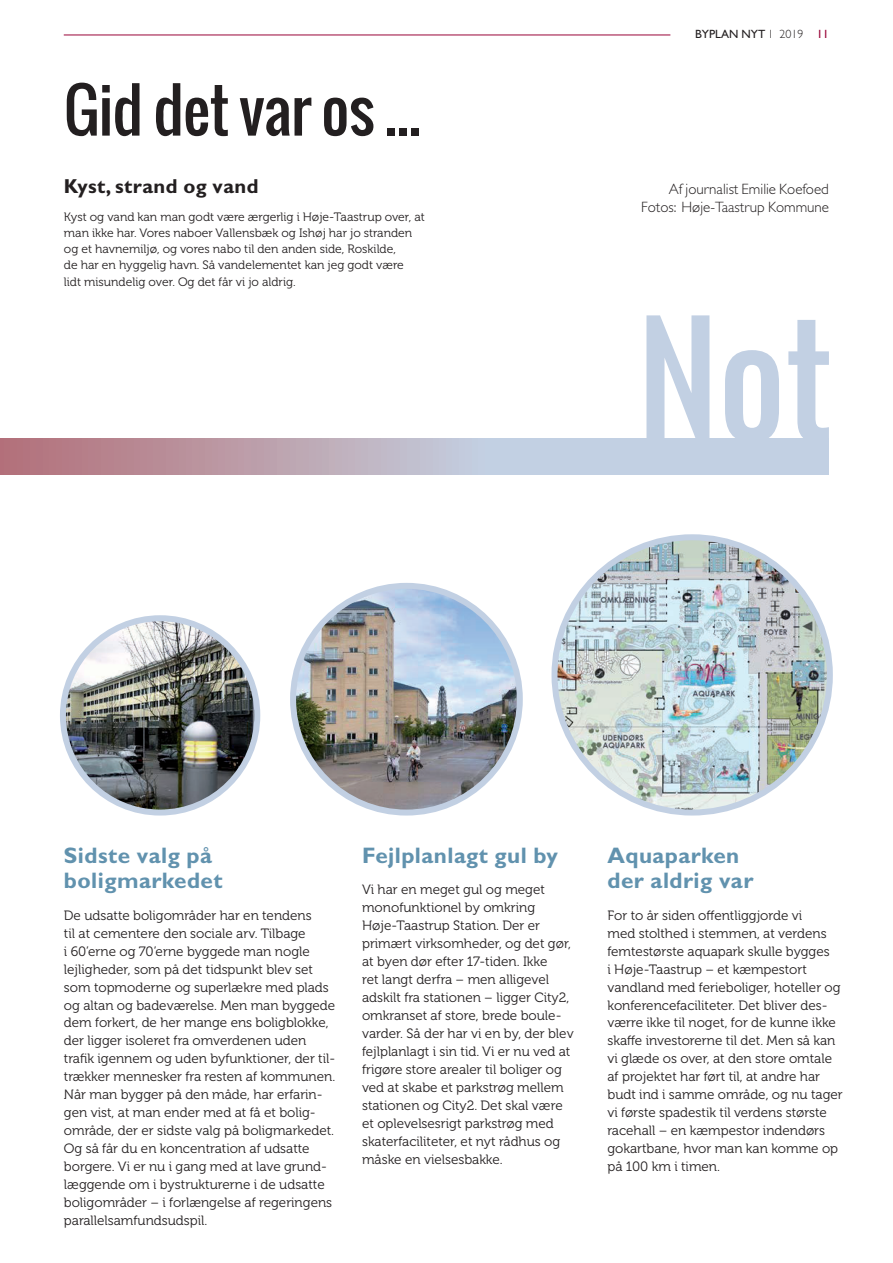
<style>
.page{position:relative;width:893px;height:1263px;background:#fff}
.page>*{position:absolute;margin:0;border:0;box-sizing:border-box;transform-origin:0 0}
.t1{font:60px "Oswald";letter-spacing:-.01em;color:#231f20}
.t2{font:700 22.5px/25.5px "Gill Sans Std";letter-spacing:.02em;color:#6192ae}
.t3{font:700 20.25px "Gill Sans Std";letter-spacing:.02em;color:#231f20}
.t4{font:300 15px/18px "Gill Sans Std";color:#231f20;text-align:right}
.t5{font:13.5px/18px "Museo 300";color:#231f20}
.t6{font:12.15px/16.2px "Museo 300";color:#231f20}
.t7{font:12px "Gill Sans Std";color:#231f20}
.s1{font-weight:300}
.s2{color:#990438}
</style>
<div class="page">
<svg style="left:646px;top:315px;width:183px;height:123px"></svg>
<svg style="left:0;top:438px;width:829px;height:36px;background:#beb2c1"></svg>
<img style="left:554px;top:537px;width:276px;height:276px;border-radius:50%">
<div style="left:551px;top:534px;width:282px;height:282px;border:6px solid #c2d0e3;border-radius:50%"></div>
<img style="left:293px;top:586px;width:227px;height:227px;border-radius:50%">
<div style="left:290px;top:583px;width:233px;height:233px;border:6px solid #c2d0e3;border-radius:50%"></div>
<img style="left:63px;top:618px;width:194px;height:195px;border-radius:50%">
<div style="left:60px;top:615px;width:200px;height:201px;border:6px solid #c2d0e3;border-radius:50%"></div>
<hr style="left:64px;top:35px;width:606px;height:1px;background:#990438">
<h1 class="t1" style="left:64px;top:83px;width:358px">Gid det var os ...</h1>
<h3 class="t3" style="left:64px;top:178px;width:196px">Kyst, strand og vand</h3>
<p class="t6" style="left:64px;top:209px;width:362px">Kyst og vand kan man godt være ærgerlig i Høje-Taastrup over, at man ikke har. Vores naboer Vallensbæk og Ishøj har jo stranden og et havnemiljø, og vores nabo til den anden side, Roskilde,<br>de har en hyggelig havn. Så vandelementet kan jeg godt være<br>lidt misundelig over. Og det får vi jo aldrig.</p>
<p class="t7" style="left:695px;top:27px;width:135px">BYPLAN NYT <span class="s1">1 2019</span> <span class="s2">11</span></p>
<p class="t4" style="left:641px;top:180px;width:189px">Af journalist Emilie Koefoed<br>Fotos: Høje-Taastrup Kommune</p>
<h2 class="t2" style="left:64px;top:845px;width:160px">Sidste valg på boligmarkedet</h2>
<p class="t5" style="left:64px;top:907px;width:273px">De udsatte boligområder har en tendens<br>til at cementere den sociale arv. Tilbage<br>i 60’erne og 70’erne byggede man nogle lejligheder, som på det tidspunkt blev set som topmoderne og superlækre med plads og altan og badeværelse. Men man byggede dem forkert, de her mange ens boligblokke, der ligger isoleret fra omverdenen uden trafik igennem og uden byfunktioner, der til&shy;trækker mennesker fra resten af kommunen.<br>Når man bygger på den måde, har erfarin&shy;gen vist, at man ender med at få et bolig&shy;område, der er sidste valg på boligmarkedet.<br>Og så får du en koncentration af udsatte borgere. Vi er nu i gang med at lave grund&shy;læggende om i bystrukturerne i de udsatte boligområder – i forlængelse af regeringens parallelsamfundsudspil.</p>
<h2 class="t2" style="left:362px;top:845px;width:197px">Fejlplanlagt gul by</h2>
<p class="t5" style="left:362px;top:881px;width:213px">Vi har en meget gul og meget monofunktionel by omkring<br>Høje-Taastrup Station. Der er primært virksomheder, og det gør, at byen dør efter 17-tiden. Ikke<br>ret langt derfra – men alligevel adskilt fra stationen – ligger City2, omkranset af store, brede boule&shy;varder. Så der har vi en by, der blev fejlplanlagt i sin tid. Vi er nu ved at frigøre store arealer til boliger og ved at skabe et parkstrøg mellem stationen og City2. Det skal være et oplevelsesrigt parkstrøg med skaterfaciliteter, et nyt rådhus og måske en vielsesbakke.</p>
<h2 class="t2" style="left:607px;top:845px;width:147px">Aquaparken der aldrig var</h2>
<p class="t5" style="left:607px;top:907px;width:237px">For to år siden offentliggjorde vi<br>med stolthed i stemmen, at verdens femtestørste aquapark skulle bygges<br>i Høje-Taastrup – et kæmpestort vandland med ferieboliger, hoteller og konferencefaciliteter. Det bliver des&shy;værre ikke til noget, for de kunne ikke skaffe investorerne til det. Men så kan vi glæde os over, at den store omtale af projektet har ført til, at andre har budt ind i samme område, og nu tager vi første spadestik til verdens største racehall – en kæmpestor indendørs gokartbane, hvor man kan komme op på 100 km i timen.</p>
</div>
